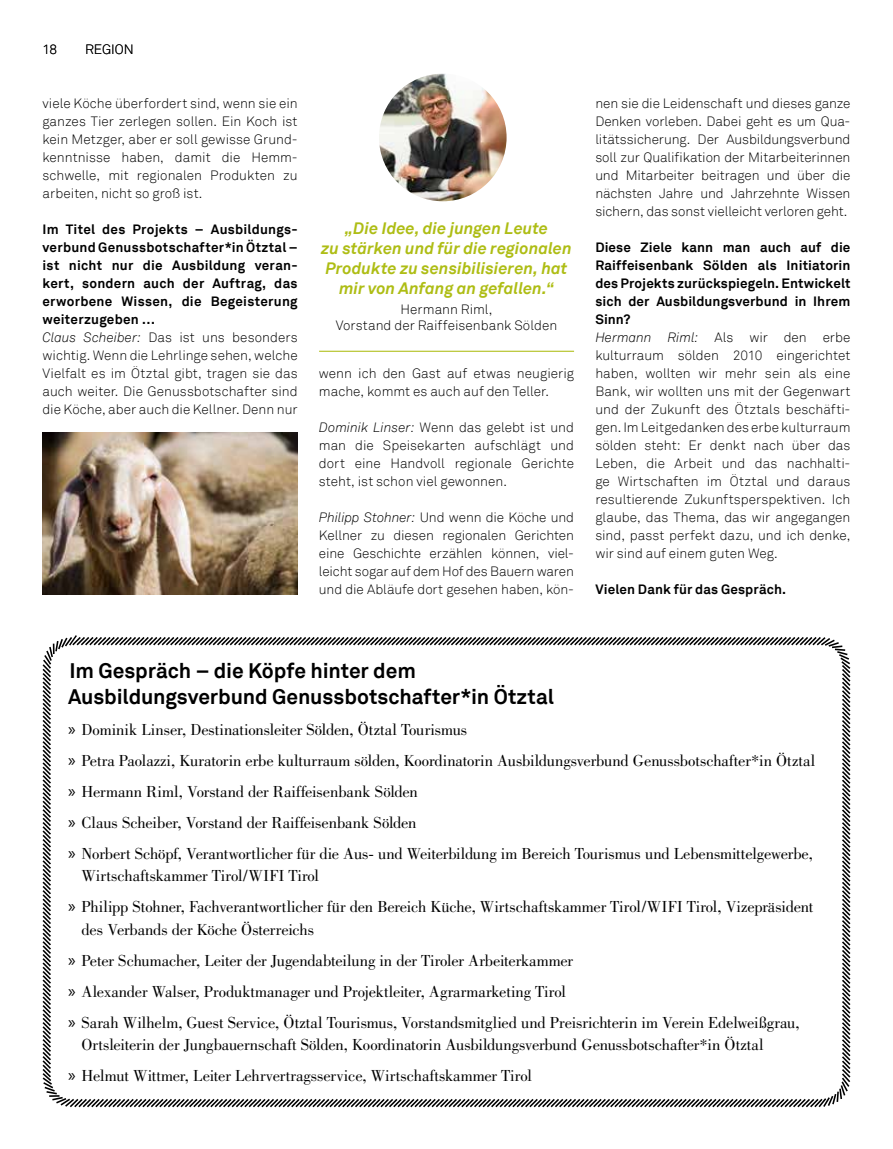
<style>
.page{position:relative;width:893px;height:1149px;background:#fff}
.page>*{position:absolute;margin:0;border:0;box-sizing:border-box;transform-origin:0 0}
.t1{font:700 21px/25.5px "Akkurat";letter-spacing:-.005em;color:#000}
.t2{font:16.5px/31px "Bodoni";letter-spacing:-.005em;color:#000}
.t3{font:italic 700 16.5px/19.8px "Akkurat";color:#aebd14;text-align:center}
.t4{font:300 13.5px/18px "Akkurat";color:#000;text-align:justify}
.t5{font:700 13.5px/18px "Akkurat";letter-spacing:.02em;color:#000}
.s1{font-weight:300;font-style:italic}
.s2{font-weight:300}
.s3{font-style:italic}
.s4{font-weight:700}
.s5{font-family:"Myriad Pro";font-size:18px}
</style>
<div class="page">
<img style="left:43px;top:432px;width:255px;height:162px">
<hr style="left:319px;top:350px;width:255px;height:1px;background:#aebd14">
<img style="left:379px;top:74px;width:128px;height:127px;border-radius:64px">
<svg style="left:42px;top:637px;width:809px;height:471px"></svg>
<svg style="left:68px;top:635px;width:10px;height:12px"></svg>
<p class="t4" style="left:43px;top:41px;width:16px">18</p>
<p class="t4" style="left:85px;top:41px;width:50px">REGION</p>
<p class="t4" style="left:43px;top:95px;width:257px">viele Köche überfordert sind, wenn sie ein ganzes Tier zerlegen sollen. Ein Koch ist kein Metzger, aber er soll gewisse Grund&shy;kenntnisse haben, damit die Hemm&shy;schwelle, mit regionalen Produkten zu arbeiten, nicht so groß ist.</p>
<p class="t5" style="left:43px;top:220px;width:257px">Im Titel des Projekts – Ausbildungs&shy;verbund Genussbotschafter*in Ötztal – ist nicht nur die Ausbildung veran&shy;kert, sondern auch der Auftrag, das erworbene Wissen, die Begeisterung weiterzugeben …<br><span class="s1">Claus Scheiber:</span> <span class="s2">Das ist uns besonders wichtig. Wenn die Lehrlinge sehen, welche Vielfalt es im Ötztal gibt, tragen sie das auch weiter. Die Genussbotschafter sind die Köche, aber auch die Kellner. Denn nur</span></p>
<p class="t3" style="left:321px;top:218px;width:252px">„Die Idee, die jungen Leute<br>zu stärken und für die regionalen<br>Produkte zu sensibilisieren, hat mir von Anfang an gefallen.“</p>
<p class="t4" style="left:336px;top:301px;width:223px;line-height:16.2px;text-align:center">Hermann Riml,<br>Vorstand der Raiffeisenbank Sölden</p>
<p class="t4" style="left:319px;top:364px;width:257px">wenn ich den Gast auf etwas neugierig mache, kommt es auch auf den Teller.</p>
<p class="t4" style="left:319px;top:418px;width:257px"><span class="s3">Dominik Linser:</span> Wenn das gelebt ist und man die Speisekarten aufschlägt und dort eine Handvoll regionale Gerichte steht, ist schon viel gewonnen.</p>
<p class="t4" style="left:319px;top:508px;width:257px"><span class="s3">Philipp Stohner:</span> Und wenn die Köche und Kellner zu diesen regionalen Gerichten eine Geschichte erzählen können, viel&shy;leicht sogar auf dem Hof des Bauern waren und die Abläufe dort gesehen haben, kön-</p>
<p class="t4" style="left:595px;top:94px;width:257px">nen sie die Leidenschaft und dieses ganze Denken vorleben. Dabei geht es um Qua&shy;litätssicherung. Der Ausbildungsverbund soll zur Qualifikation der Mitarbeiterinnen und Mitarbeiter beitragen und über die nächsten Jahre und Jahrzehnte Wissen sichern, das sonst vielleicht verloren geht.</p>
<p class="t4" style="left:595px;top:238px;width:257px;text-align:left"><span class="s4">Diese Ziele kann man auch auf die Raiffeisenbank Sölden als Initiatorin des Projekts zurückspiegeln. Entwickelt sich der Ausbildungsverbund in Ihrem Sinn?<br></span><span class="s3">Hermann Riml:</span> Als wir den erbe kulturraum sölden 2010 eingerichtet haben, wollten wir mehr sein als eine Bank, wir wollten uns mit der Gegenwart und der Zukunft des Ötztals beschäfti&shy;gen. Im Leitgedanken des erbe kulturraum sölden steht: Er denkt nach über das Leben, die Arbeit und das nachhalti&shy;ge Wirtschaften im Ötztal und daraus resultierende Zukunftsperspektiven. Ich glaube, das Thema, das wir angegangen sind, passt perfekt dazu, und ich denke, wir sind auf einem guten Weg.</p>
<p class="t5" style="left:595px;top:580px;width:192px">Vielen Dank für das Gespräch.</p>
<h1 class="t1" style="left:68px;top:657px;width:488px">Im Gespräch – die Köpfe hinter dem<br>Ausbildungsverbund Genussbotschafter*in Ötztal</h1>
<p class="t2" style="left:68px;top:713px;width:749px"><span class="s5">»</span> Dominik Linser, Destinationsleiter Sölden, Ötztal Tourismus<br><span class="s5">»</span> Petra Paolazzi, Kuratorin erbe kulturraum sölden, Koordinatorin Ausbildungsverbund Genussbotschafter*in Ötztal <span class="s5">»</span> Hermann Riml, Vorstand der Raiffeisenbank Sölden<br><span class="s5">»</span> Claus Scheiber, Vorstand der Raiffeisenbank Sölden<br><span class="s5">»</span> Norbert Schöpf, Verantwortlicher für die Aus- und Weiterbildung im Bereich Tourismus und Lebensmittelgewerbe,</p>
<p class="t2" style="left:68px;top:860px;width:747px;text-indent:13px">Wirtschaftskammer Tirol/WIFI Tirol<br><span class="s5">»</span> Philipp Stohner, Fachverantwortlicher für den Bereich Küche, Wirtschaftskammer Tirol/WIFI Tirol, Vizepräsident</p>
<p class="t2" style="left:68px;top:913px;width:733px;text-indent:13px">des Verbands der Köche Österreichs<br><span class="s5">»</span> Peter Schumacher, Leiter der Jugendabteilung in der Tiroler Arbeiterkammer<br><span class="s5">»</span> Alexander Walser, Produktmanager und Projektleiter, Agrarmarketing Tirol<br><span class="s5">»</span> Sarah Wilhelm, Guest Service, Ötztal Tourismus, Vorstandsmitglied und Preisrichterin im Verein Edelweißgrau,</p>
<p class="t2" style="left:68px;top:1029px;width:697px;text-indent:13px">Ortsleiterin der Jungbauernschaft Sölden, Koordinatorin Ausbildungsverbund Genussbotschafter*in Ötztal <span class="s5">»</span> Helmut Wittmer, Leiter Lehrvertragsservice, Wirtschaftskammer Tirol</p>
</div>
